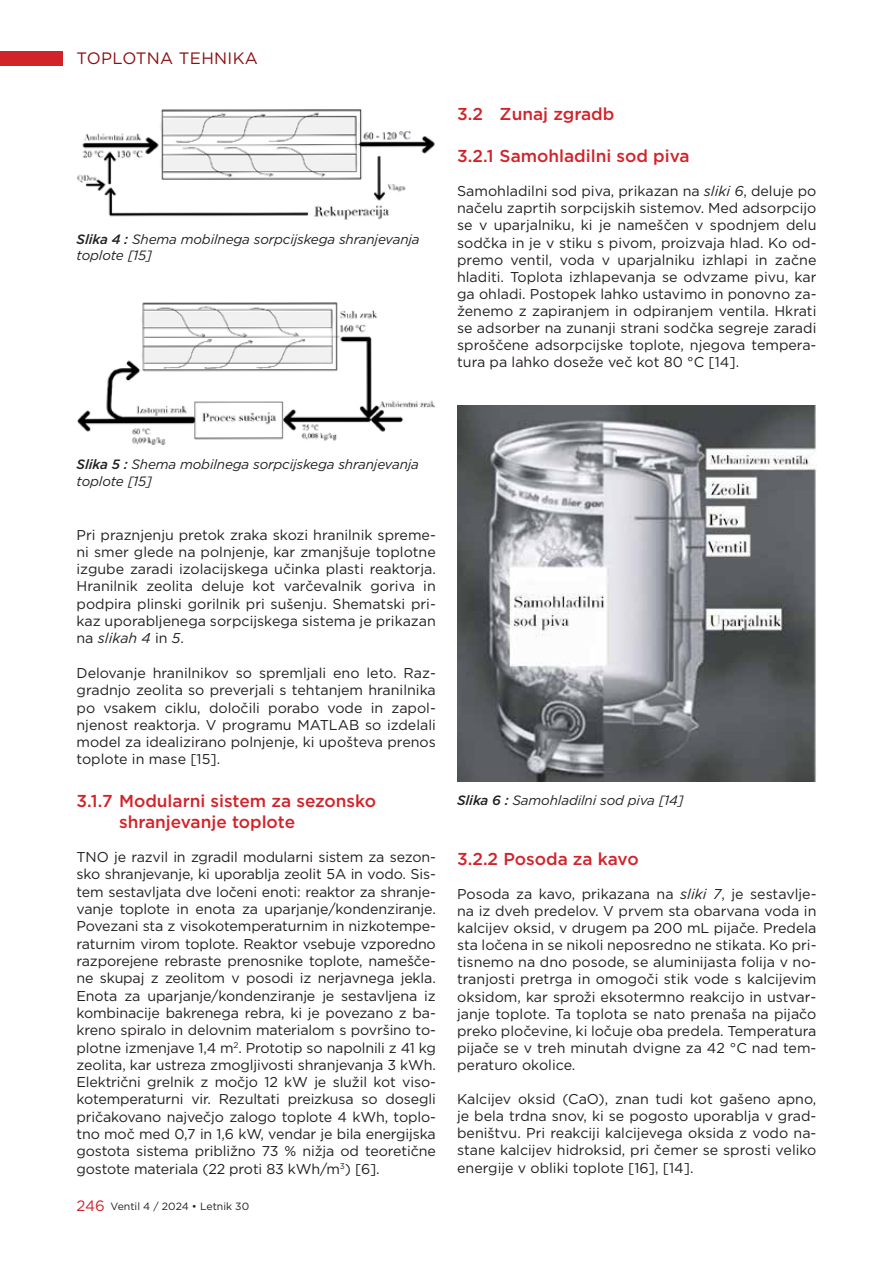
<style>
.page{position:relative;width:893px;height:1263px;background:#fff}
.page>*{position:absolute;margin:0;border:0;box-sizing:border-box;transform-origin:0 0}
.t1{font:500 17.25px/20.9px "Gotham";color:#d2232a}
.t2{font:16.5px "Gotham";letter-spacing:.02em;color:#8b0e11}
.t3{font:14.25px/17.2px "Gotham";color:#231f20;text-align:justify}
.t4{font:italic 13.5px/16.2px "Gotham";letter-spacing:-.01em;color:#231f20}
.t5{font:10.5px "Gotham";color:#231f20}
.s1{font-weight:500}
.s2{font-style:italic}
.s3{font-size:15px;color:#d2232a}
</style>
<div class="page">
<div style="left:0;top:51px;width:62px;height:14px;background:#d2232a"></div>
<img style="left:77px;top:302px;width:358px;height:143px">
<img style="left:457px;top:406px;width:359px;height:375px">
<img style="left:77px;top:109px;width:358px;height:111px">
<p class="t2" style="left:77px;top:48px;width:183px">TOPLOTNA TEHNIKA</p>
<p class="t4" style="left:77px;top:231px;width:345px"><span class="s1">Slika 4 :</span> Shema mobilnega sorpcijskega shranjevanja toplote [15]</p>
<p class="t1" style="left:457px;top:103px;width:159px">3.2 Zunaj zgradb</p>
<p class="t1" style="left:457px;top:145px;width:234px">3.2.1 Samohladilni sod piva</p>
<p class="t3" style="left:457px;top:182px;width:361px">Samohladilni sod piva, prikazan na <span class="s2">sliki 6</span>, deluje po načelu zaprtih sorpcijskih sistemov. Med adsorpcijo se v uparjalniku, ki je nameščen v spodnjem delu sodčka in je v stiku s pivom, proizvaja hlad. Ko od&shy;premo ventil, voda v uparjalniku izhlapi in začne hladiti. Toplota izhlapevanja se odvzame pivu, kar ga ohladi. Postopek lahko ustavimo in ponovno za&shy;ženemo z zapiranjem in odpiranjem ventila. Hkrati se adsorber na zunanji strani sodčka segreje zaradi sproščene adsorpcijske toplote, njegova tempera&shy;tura pa lahko doseže več kot 80 °C [14].</p>
<p class="t4" style="left:77px;top:456px;width:344px"><span class="s1">Slika 5 :</span> Shema mobilnega sorpcijskega shranjevanja toplote [15]</p>
<p class="t3" style="left:77px;top:526px;width:361px">Pri praznjenju pretok zraka skozi hranilnik spreme&shy;ni smer glede na polnjenje, kar zmanjšuje toplotne izgube zaradi izolacijskega učinka plasti reaktorja.<br>Hranilnik zeolita deluje kot varčevalnik goriva in podpira plinski gorilnik pri sušenju. Shematski pri&shy;kaz uporabljenega sorpcijskega sistema je prikazan na <span class="s2">slikah 4</span> in <span class="s2">5</span>.</p>
<p class="t3" style="left:77px;top:664px;width:361px">Delovanje hranilnikov so spremljali eno leto. Raz&shy;gradnjo zeolita so preverjali s tehtanjem hranilnika po vsakem ciklu, določili porabo vode in zapol&shy;njenost reaktorja. V programu MATLAB so izdelali model za idealizirano polnjenje, ki upošteva prenos toplote in mase [15].</p>
<p class="t1" style="left:119px;top:790px;width:259px;text-indent:-43px">3.1.7 Modularni sistem za sezonsko shranjevanje toplote</p>
<p class="t3" style="left:77px;top:848px;width:361px">TNO je razvil in zgradil modularni sistem za sezon&shy;sko shranjevanje, ki uporablja zeolit 5A in vodo. Sis&shy;tem sestavljata dve ločeni enoti: reaktor za shranje&shy;vanje toplote in enota za uparjanje/kondenziranje.<br>Povezani sta z visokotemperaturnim in nizkotempe&shy;raturnim virom toplote. Reaktor vsebuje vzporedno razporejene rebraste prenosnike toplote, namešče&shy;ne skupaj z zeolitom v posodi iz nerjavnega jekla.<br>Enota za uparjanje/kondenziranje je sestavljena iz kombinacije bakrenega rebra, ki je povezano z ba&shy;kreno spiralo in delovnim materialom s površino to&shy;plotne izmenjave 1,4 m<sup>2</sup>. Prototip so napolnili z 41 kg zeolita, kar ustreza zmogljivosti shranjevanja 3 kWh.<br>Električni grelnik z močjo 12 kW je služil kot viso&shy;kotemperaturni vir. Rezultati preizkusa so dosegli pričakovano največjo zalogo toplote 4 kWh, toplo&shy;tno moč med 0,7 in 1,6 kW, vendar je bila energijska gostota sistema približno 73 % nižja od teoretične gostote materiala (22 proti 83 kWh/m<sup>3</sup>) [6].</p>
<p class="t5" style="left:77px;top:1199px;width:174px"><span class="s3">246</span> Ventil 4 / 2024 • Letnik 30</p>
<p class="t4" style="left:457px;top:791px;width:228px"><span class="s1">Slika 6 :</span> Samohladilni sod piva [14]</p>
<p class="t1" style="left:457px;top:848px;width:183px">3.2.2 Posoda za kavo</p>
<p class="t3" style="left:457px;top:885px;width:361px">Posoda za kavo, prikazana na <span class="s2">sliki 7</span>, je sestavlje&shy;na iz dveh predelov. V prvem sta obarvana voda in kalcijev oksid, v drugem pa 200 mL pijače. Predela sta ločena in se nikoli neposredno ne stikata. Ko pri&shy;tisnemo na dno posode, se aluminijasta folija v no&shy;tranjosti pretrga in omogoči stik vode s kalcijevim oksidom, kar sproži eksotermno reakcijo in ustvar&shy;janje toplote. Ta toplota se nato prenaša na pijačo preko pločevine, ki ločuje oba predela. Temperatura pijače se v treh minutah dvigne za 42 °C nad tem&shy;peraturo okolice.</p>
<p class="t3" style="left:457px;top:1090px;width:361px">Kalcijev oksid (CaO), znan tudi kot gašeno apno, je bela trdna snov, ki se pogosto uporablja v grad&shy;beništvu. Pri reakciji kalcijevega oksida z vodo na&shy;stane kalcijev hidroksid, pri čemer se sprosti veliko energije v obliki toplote [16], [14].</p>
</div>
